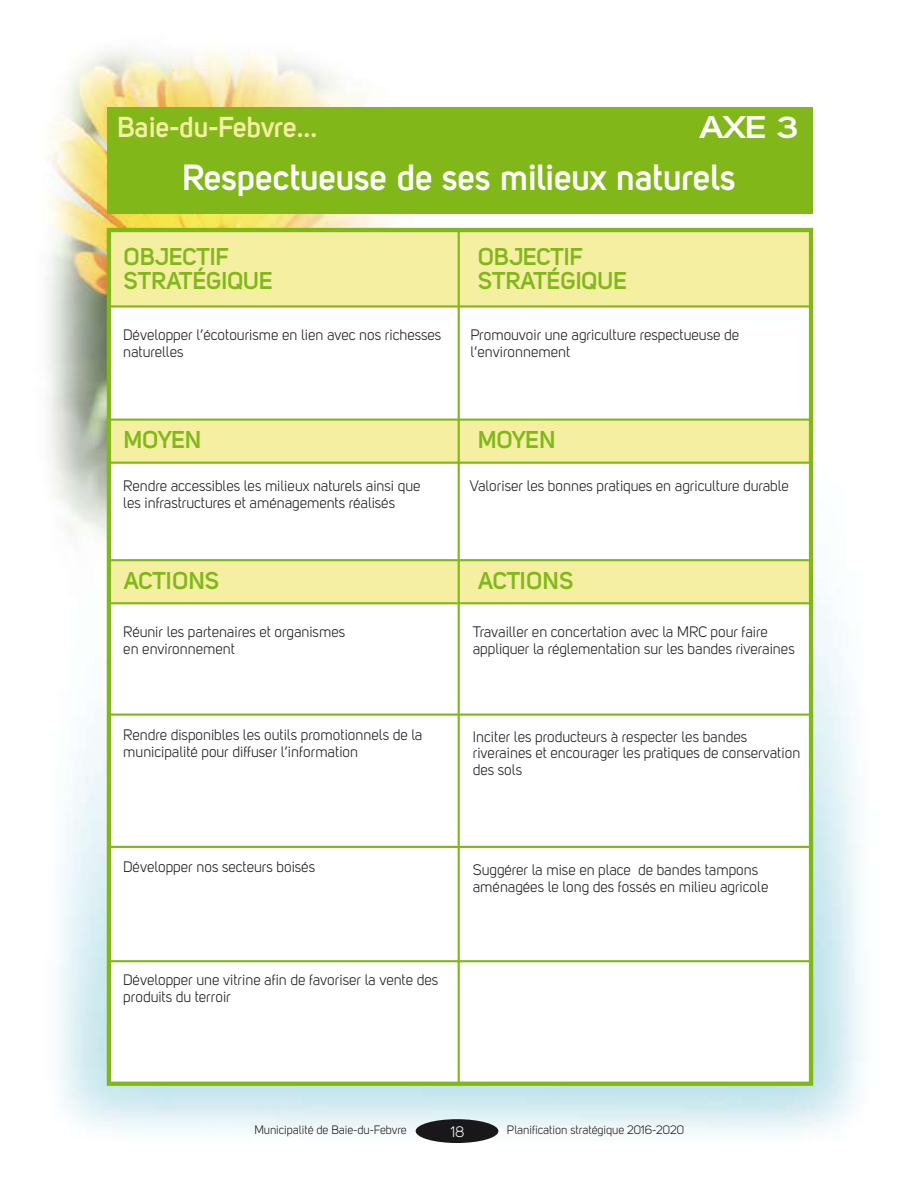
<style>
.page{position:relative;width:918px;height:1188px;background:#fff}
.page>*{position:absolute;margin:0;border:0;box-sizing:border-box;transform-origin:0 0}
.t1{font:700 36px "Uni Sans Semi";color:#fff}
.t2{font:700 31.05px "Uni Sans Semi";color:#fff;scale:1.23 1}
.t3{font:700 28.5px "Uni Sans Semi";color:#f4efa1}
.t4{font:700 24px/24px "Uni Sans Semi";color:#82b71a}
.t5{font:15px/16.5px "Uni Sans Book";color:#1a171b}
.t6{font:15px "Uni Sans Book";color:#fff}
.t7{font:12px "Uni Sans Book";color:#1a171b}
</style>
<div class="page">
<img style="left:49px;top:50px;width:814px;height:1093px">
<div style="left:416px;top:1119px;width:82px;height:24px;background:#1a171b;border-radius:50%"></div>
<div style="left:107px;top:107px;width:706px;height:107px;background:#82b71a"></div>
<div style="left:107px;top:230px;width:702px;height:854px;background:#fff"></div>
<hr style="left:109px;top:714px;width:704px;height:2px;background:#82b71a">
<hr style="left:109px;top:846px;width:704px;height:2px;background:#82b71a">
<hr style="left:109px;top:960px;width:704px;height:2px;background:#82b71a">
<div style="left:109px;top:230px;width:701px;height:76px;background:#f4efa1"></div>
<hr style="left:107px;top:305px;width:703px;height:3px;background:#82b71a">
<div style="left:109px;top:420px;width:701px;height:43px;background:#f4efa1"></div>
<hr style="left:107px;top:419px;width:703px;height:2px;background:#82b71a">
<hr style="left:107px;top:462px;width:703px;height:2px;background:#82b71a">
<div style="left:109px;top:560px;width:701px;height:43px;background:#f4efa1"></div>
<hr style="left:107px;top:559px;width:703px;height:2px;background:#82b71a">
<hr style="left:107px;top:602px;width:703px;height:2px;background:#82b71a">
<hr style="left:458px;top:230px;width:2px;height:853px;background:#82b71a">
<div style="left:107px;top:228px;width:706px;height:858px;border:4px solid #82b71a"></div>
<p class="t3" style="left:118px;top:110px;width:201px">Baie-du-Febvre...</p>
<p class="t2" style="left:699px;top:108px;width:83px">AXE 3</p>
<p class="t1" style="left:182px;top:156px;width:555px">Respectueuse de ses milieux naturels</p>
<p class="t4" style="left:124px;top:244px;width:150px">OBJECTIF<br>STRATÉGIQUE</p>
<p class="t5" style="left:123px;top:327px;width:320px">Développer l’écotourisme en lien avec nos richesses naturelles</p>
<p class="t4" style="left:478px;top:244px;width:150px">OBJECTIF<br>STRATÉGIQUE</p>
<p class="t5" style="left:471px;top:327px;width:270px">Promouvoir une agriculture respectueuse de l’environnement</p>
<p class="t4" style="left:124px;top:427px;width:79px">MOYEN</p>
<p class="t4" style="left:478px;top:427px;width:79px">MOYEN</p>
<p class="t5" style="left:123px;top:478px;width:299px">Rendre accessibles les milieux naturels ainsi que les infrastructures et aménagements réalisés</p>
<p class="t5" style="left:470px;top:478px;width:321px">Valoriser les bonnes pratiques en agriculture durable</p>
<p class="t4" style="left:124px;top:568px;width:97px">ACTIONS</p>
<p class="t4" style="left:478px;top:568px;width:97px">ACTIONS</p>
<p class="t5" style="left:123px;top:624px;width:223px">Réunir les partenaires et organismes en environnement</p>
<p class="t5" style="left:473px;top:624px;width:323px">Travailler en concertation avec la MRC pour faire appliquer la réglementation sur les bandes riveraines</p>
<p class="t5" style="left:123px;top:727px;width:301px">Rendre disponibles les outils promotionnels de la municipalité pour diffuser l’information</p>
<p class="t5" style="left:123px;top:859px;width:193px">Développer nos secteurs boisés</p>
<p class="t5" style="left:123px;top:972px;width:316px">Développer une vitrine afin de favoriser la vente des produits du terroir</p>
<p class="t5" style="left:473px;top:728px;width:329px">Inciter les producteurs à respecter les bandes riveraines et encourager les pratiques de conservation des sols</p>
<p class="t5" style="left:473px;top:862px;width:297px">Suggérer la mise en place de bandes tampons aménagées le long des fossés en milieu agricole</p>
<p class="t7" style="left:254px;top:1123px;width:154px">Municipalité de Baie-du-Febvre</p>
<p class="t6" style="left:451px;top:1123px;width:15px">18</p>
<p class="t7" style="left:507px;top:1123px;width:178px">Planification stratégique 2016-2020</p>
</div>
